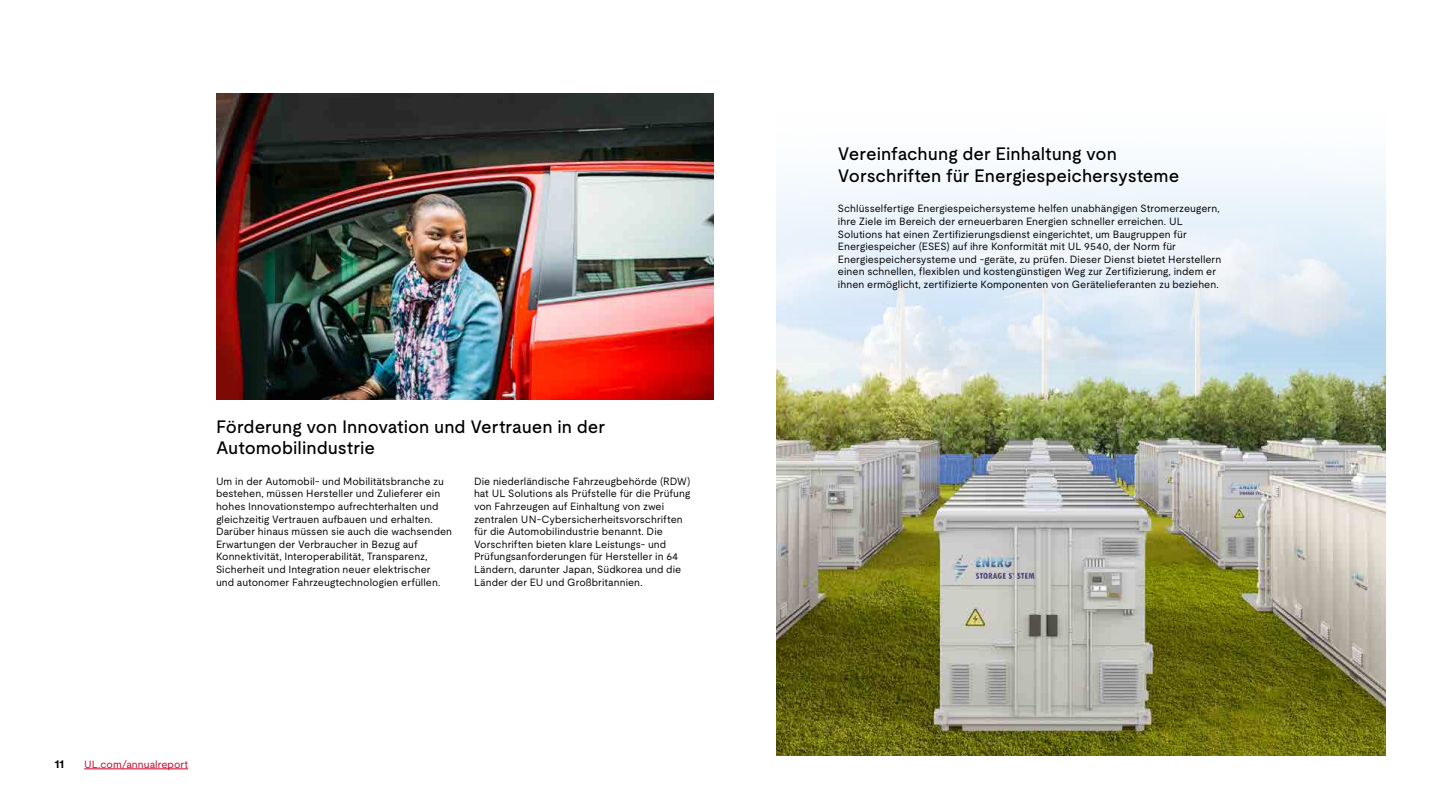
<style>
.page{position:relative;width:1440px;height:810px;background:#fff}
.page>*{position:absolute;margin:0;border:0;box-sizing:border-box;transform-origin:0 0}
.Page_subtitle{font:500 18px/21.6px "UL Moderat";color:#000}
.t1{font:700 12px "UL Moderat";color:#000}
.Page_subtitle-2{font:10.5px/12.6px "UL Moderat";color:#000}
.t2{font:10.5px "UL Moderat";letter-spacing:.005em;color:#ca0123}
</style>
<div class="page">
<img style="left:216px;top:93px;width:498px;height:306px">
<img style="left:776px;top:167px;width:610px;height:588px">
<hr style="left:84px;top:769px;width:104px;height:1px;background:#ca0123">
<p class="Page_subtitle" style="left:216px;top:415px;width:391px">Förderung von Innovation und Vertrauen in der<br>Automobilindustrie</p>
<p class="Page_subtitle-2" style="left:216px;top:474px;width:238px">Um in der Automobil- und Mobilitätsbranche zu bestehen, müssen Hersteller und Zulieferer ein hohes Innovationstempo aufrechterhalten und gleichzeitig Vertrauen aufbauen und erhalten.<br>Darüber hinaus müssen sie auch die wachsenden Erwartungen der Verbraucher in Bezug auf Konnektivität, Interoperabilität, Transparenz, Sicherheit und Integration neuer elektrischer<br>und autonomer Fahrzeugtechnologien erfüllen.</p>
<p class="Page_subtitle-2" style="left:474px;top:474px;width:218px">Die niederländische Fahrzeugbehörde (RDW) hat UL Solutions als Prüfstelle für die Prüfung von Fahrzeugen auf Einhaltung von zwei zentralen UN-Cybersicherheitsvorschriften für die Automobilindustrie benannt. Die Vorschriften bieten klare Leistungs- und Prüfungsanforderungen für Hersteller in 64<br>Ländern, darunter Japan, Südkorea und die Länder der EU und Großbritannien.</p>
<p class="t1" style="left:54px;top:755px;width:11px">11</p>
<p class="t2" style="left:84px;top:756px;width:105px">UL.com/annualreport</p>
<p class="Page_subtitle" style="left:838px;top:143px;width:343px">Vereinfachung der Einhaltung von<br>Vorschriften für Energiespeichersysteme</p>
<p class="Page_subtitle-2" style="left:838px;top:202px;width:385px">Schlüsselfertige Energiespeichersysteme helfen unabhängigen Stromerzeugern, ihre Ziele im Bereich der erneuerbaren Energien schneller erreichen. UL Solutions hat einen Zertifizierungsdienst eingerichtet, um Baugruppen für Energiespeicher (ESES) auf ihre Konformität mit UL 9540, der Norm für Energiespeichersysteme und -geräte, zu prüfen. Dieser Dienst bietet Herstellern einen schnellen, flexiblen und kostengünstigen Weg zur Zertifizierung, indem er ihnen ermöglicht, zertifizierte Komponenten von Gerätelieferanten zu beziehen.</p>
</div>
